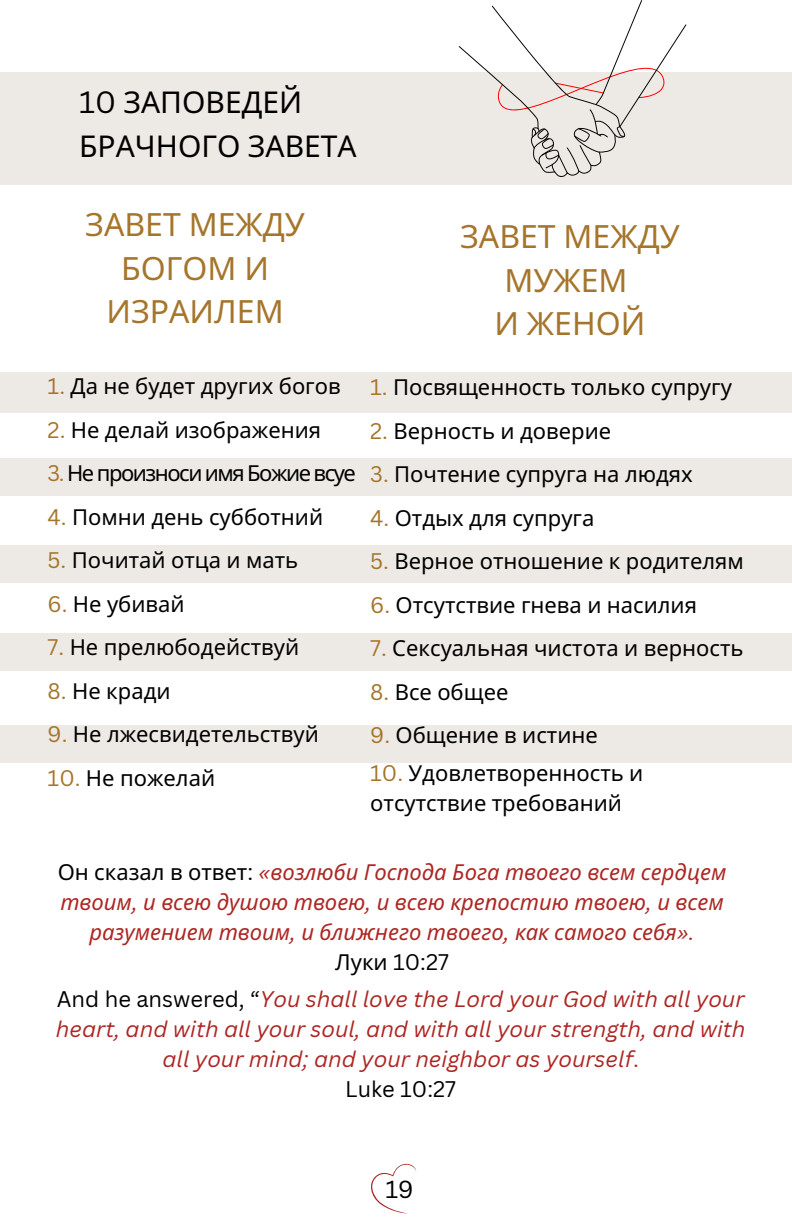
<style>
.page{position:relative;width:792px;height:1224px;background:#fff}
.page>*{position:absolute;margin:0;border:0;box-sizing:border-box;transform-origin:0 0}
.t1{font:32px/43.6px "Noto Sans";color:#a5752b;text-align:center}
.t2{font:30px/43.6px "Noto Sans";color:#000}
.t3{font:24px "Canva Sans";color:#000}
.t4{font:22px "Noto Sans";color:#000}
.t5{font:italic 22px/30px "Canva Sans";color:#ad2623;text-align:center}
.t6{font:italic 22px/30px "Noto Sans";color:#ad2623;text-align:center}
.t7{font:22px "Noto Sans";letter-spacing:-.065em;color:#000}
.t8{font:22px "Canva Sans";color:#000}
.s1{font-family:"Canva Sans"}
.s2{font-family:"Canva Sans";color:#a5752b}
.s3{font-family:"Canva Sans";color:#a4752b}
.s4{font-style:normal;color:#000}
.s5{font-family:"Canva Sans";font-style:normal;color:#000}
.s6{font-family:"Noto Sans"}
.s7{font-style:normal}
</style>
<div class="page">
<svg style="left:371px;top:1164px;width:45px;height:49px"></svg>
<div style="left:0;top:72px;width:792px;height:113px;background:#ede9e4"></div>
<div style="left:0;top:459px;width:792px;height:37px;background:#ede9e4"></div>
<div style="left:0;top:546px;width:792px;height:37px;background:#ede9e4"></div>
<div style="left:0;top:633px;width:792px;height:38px;background:#ede9e4"></div>
<div style="left:0;top:725px;width:792px;height:37px;background:#ede9e4"></div>
<div style="left:0;top:372px;width:792px;height:41px;background:#ede9e4"></div>
<svg style="left:459px;top:0;width:227px;height:177px"></svg>
<h1 class="t2" style="left:79px;top:80px;width:279px"><span class="s1">10</span> ЗАПОВЕДЕЙ<br>БРАЧНОГО ЗАВЕТА</h1>
<p class="t1" style="left:85px;top:202px;width:221px">ЗАВЕТ МЕЖДУ<br>БОГОМ И<br>ИЗРАИЛЕМ</p>
<p class="t1" style="left:460px;top:214px;width:221px">ЗАВЕТ МЕЖДУ<br>МУЖЕМ<br>И ЖЕНОЙ</p>
<h1 class="t4" style="left:48px;top:371px;width:295px"><span class="s2">1.</span> Да не будет других богов</h1>
<h1 class="t4" style="left:48px;top:414px;width:275px"><span class="s2">2.</span> Не делай изображения</h1>
<p class="t7" style="left:48px;top:458px;width:310px"><span class="s2">3.</span> Не произноси имя Божие всуе</p>
<p class="t4" style="left:48px;top:501px;width:277px"><span class="s2">4.</span> Помни день субботний</p>
<p class="t4" style="left:48px;top:545px;width:252px"><span class="s2">5.</span> Почитай отца и мать</p>
<p class="t4" style="left:48px;top:588px;width:139px"><span class="s2">6.</span> Не убивай</p>
<p class="t4" style="left:48px;top:632px;width:253px"><span class="s2">7.</span> Не прелюбодействуй</p>
<p class="t4" style="left:48px;top:675px;width:124px"><span class="s2">8.</span> Не кради</p>
<p class="t4" style="left:48px;top:719px;width:273px"><span class="s2">9.</span> Не лжесвидетельствуй</p>
<p class="t4" style="left:48px;top:762px;width:169px"><span class="s2">10.</span> Не пожелай</p>
<p class="t4" style="left:370px;top:372px;width:363px"><span class="s2">1.</span> Посвященность только супругу</p>
<p class="t4" style="left:370px;top:415px;width:242px"><span class="s3">2.</span> Верность и доверие</p>
<p class="t4" style="left:370px;top:459px;width:324px"><span class="s2">3.</span> Почтение супруга на людях</p>
<p class="t4" style="left:370px;top:502px;width:226px"><span class="s2">4.</span> Отдых для супруга</p>
<p class="t4" style="left:370px;top:546px;width:375px"><span class="s2">5.</span> Верное отношение к родителям</p>
<p class="t4" style="left:370px;top:589px;width:328px"><span class="s2">6.</span> Отсутствие гнева и насилия</p>
<p class="t4" style="left:370px;top:633px;width:375px"><span class="s2">7.</span> Сексуальная чистота и верность</p>
<p class="t4" style="left:370px;top:676px;width:140px"><span class="s2">8.</span> Все общее</p>
<p class="t4" style="left:370px;top:720px;width:229px"><span class="s2">9.</span> Общение в истине</p>
<p class="t4" style="left:370px;top:757px;width:275px"><span class="s2">10.</span> Удовлетворенность и</p>
<p class="t4" style="left:370px;top:787px;width:253px">отсутствие требований</p>
<p class="t6" style="left:58px;top:856px;width:670px"><span class="s4">Он сказал в ответ</span><span class="s5">:</span> <span class="s1">«</span>возлюби Господа Бога твоего всем сердцем твоим<span class="s1">,</span> и всею душою твоею<span class="s1">,</span> и всею крепостию твоею<span class="s1">,</span> и всем разумением твоим<span class="s1">,</span> и ближнего твоего<span class="s1">,</span> как самого себя<span class="s1">».</span></p>
<p class="t8" style="left:335px;top:946px;width:115px"><span class="s6">Луки</span> 10:27</p>
<p class="t5" style="left:56px;top:984px;width:691px"><span class="s4">And he answered, “</span>You shall love the Lord your God with all your heart, and with all your soul, and with all your strength, and with all your mind; and your neighbor as yourself<span class="s7">.</span></p>
<p class="t8" style="left:345px;top:1074px;width:112px">Luke 10:27</p>
<p class="t3" style="left:386px;top:1172px;width:30px">19</p>
</div>
